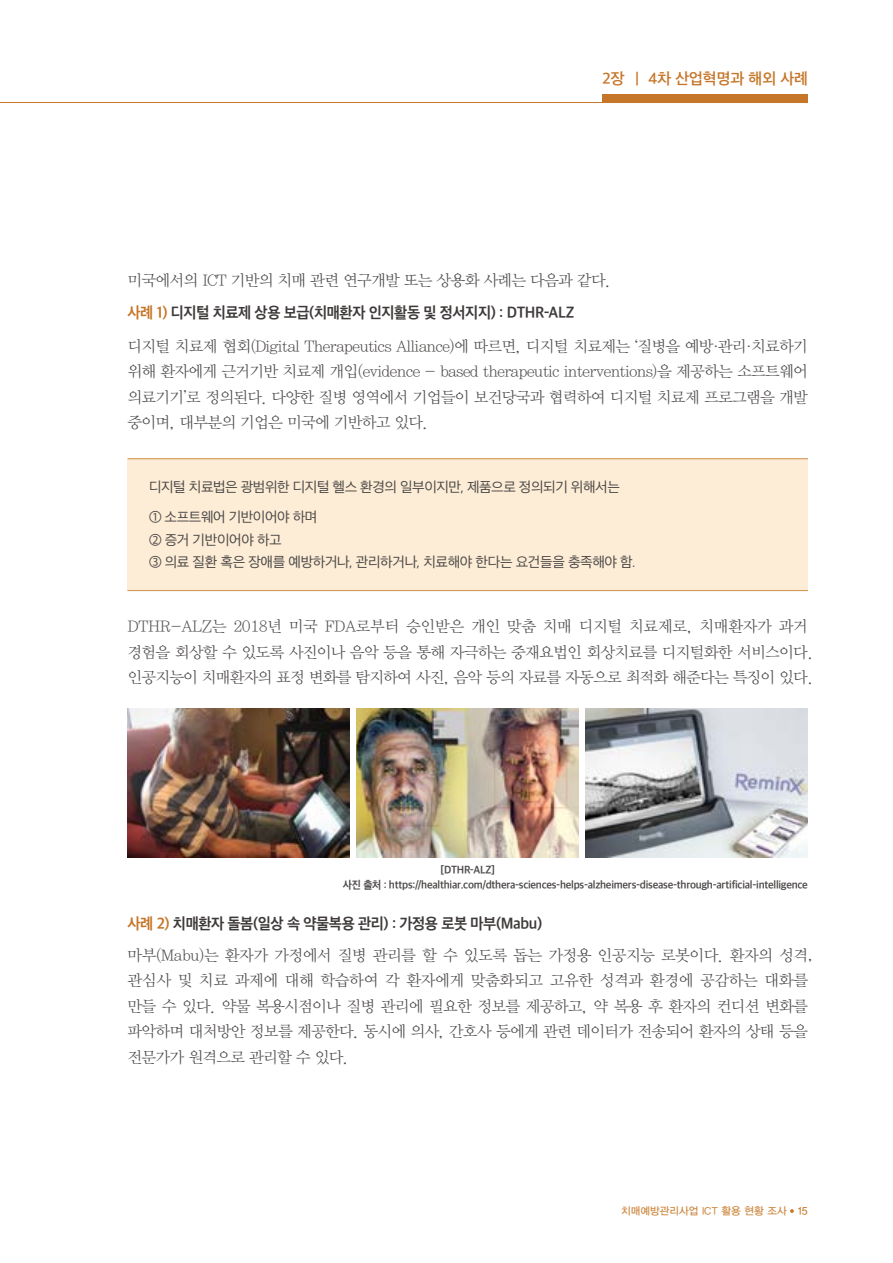
<style>
.page{position:relative;width:893px;height:1263px;background:#fff}
.page>*{position:absolute;margin:0;border:0;box-sizing:border-box;transform-origin:0 0}
.t1{font:15.75px/25.5px "YDVY Mj O32";letter-spacing:-.05em;color:#4c4948}
.t2{font:15px "SD Gothic Neoa g Bd";letter-spacing:-.025em;color:#3e3a39;scale:.95 1}
.t3{font:15px "SD Gothic Neoa f Sm";color:#c67628}
.t4{font:13.65px/22.5px "SD Gothic Neoa d Rg";letter-spacing:-.03em;color:#4c4948}
.t5{font:10.5px/14.5px "SD Gothic Neoa g Bd";letter-spacing:-.025em;color:#4c4948;scale:.95 1}
.t6{font:10.5px "YDVYGO33";color:#ce8a43}
.s1{color:#c67628}
</style>
<div class="page">
<div style="left:603px;top:94px;width:205px;height:9px;background:#c67628"></div>
<hr style="left:0;top:102px;width:808px;height:1px;background:#c67628">
<svg style="left:790px;top:1209px;width:4px;height:4px"></svg>
<img style="left:128px;top:709px;width:222px;height:148px">
<img style="left:357px;top:709px;width:222px;height:148px">
<img style="left:586px;top:709px;width:222px;height:148px">
<div style="left:128px;top:459px;width:680px;height:131px;background:#fdedd6"></div>
<hr style="left:128px;top:458px;width:680px;height:1px;background:#d49756">
<hr style="left:128px;top:590px;width:680px;height:1px;background:#d49756">
<p class="t3" style="left:602px;top:71px;width:207px">2장 ㅣ 4차 산업혁명과 해외 사례</p>
<p class="t1" style="left:128px;top:267px;width:485px">미국에서의 ICT 기반의 치매 관련 연구개발 또는 상용화 사례는 다음과 같다.</p>
<p class="t2" style="left:128px;top:305px;width:472px"><span class="s1">사례 1)</span> 디지털 치료제 상용 보급(치매환자 인지활동 및 정서지지) : DTHR-ALZ</p>
<p class="t1" style="left:128px;top:333px;width:682px;text-align:justify">디지털 치료제 협회(Digital Therapeutics Alliance)에 따르면, 디지털 치료제는 ‘질병을 예방·관리·치료하기 위해 환자에게 근거기반 치료제 개입(evidence - based therapeutic interventions)을 제공하는 소프트웨어 의료기기’로 정의된다. 다양한 질병 영역에서 기업들이 보건당국과 협력하여 디지털 치료제 프로그램을 개발 중이며, 대부분의 기업은 미국에 기반하고 있다.</p>
<p class="t4" style="left:149px;top:476px;width:472px">디지털 치료법은 광범위한 디지털 헬스 환경의 일부이지만, 제품으로 정의되기 위해서는</p>
<p class="t4" style="left:149px;top:506px;width:488px">① 소프트웨어 기반이어야 하며<br>② 증거 기반이어야 하고<br>③ 의료 질환 혹은 장애를 예방하거나, 관리하거나, 치료해야 한다는 요건들을 충족해야 함.</p>
<p class="t1" style="left:128px;top:614px;width:688px">DTHR-ALZ는 2018년 미국 FDA로부터 승인받은 개인 맞춤 치매 디지털 치료제로, 치매환자가 과거 경험을 회상할 수 있도록 사진이나 음악 등을 통해 자극하는 중재요법인 회상치료를 디지털화한 서비스이다. 인공지능이 치매환자의 표정 변화를 탐지하여 사진, 음악 등의 자료를 자동으로 최적화 해준다는 특징이 있다.</p>
<p class="t5" style="left:343px;top:863px;width:491px;text-indent:98px">[DTHR-ALZ]<br>사진 출처 : https://healthiar.com/dthera-sciences-helps-alzheimers-disease-through-artificial-intelligence</p>
<p class="t2" style="left:128px;top:916px;width:438px"><span class="s1">사례 2)</span> 치매환자 돌봄(일상 속 약물복용 관리) : 가정용 로봇 마부(Mabu)</p>
<p class="t1" style="left:128px;top:942px;width:688px">마부(Mabu)는 환자가 가정에서 질병 관리를 할 수 있도록 돕는 가정용 인공지능 로봇이다. 환자의 성격, 관심사 및 치료 과제에 대해 학습하여 각 환자에게 맞춤화되고 고유한 성격과 환경에 공감하는 대화를 만들 수 있다. 약물 복용시점이나 질병 관리에 필요한 정보를 제공하고, 약 복용 후 환자의 컨디션 변화를 파악하며 대처방안 정보를 제공한다. 동시에 의사, 간호사 등에게 관련 데이터가 전송되어 환자의 상태 등을 전문가가 원격으로 관리할 수 있다.</p>
<p class="t6" style="left:621px;top:1205px;width:188px">치매예방관리사업 ICT 활용 현황 조사 <span class="s1">15</span></p>
</div>
